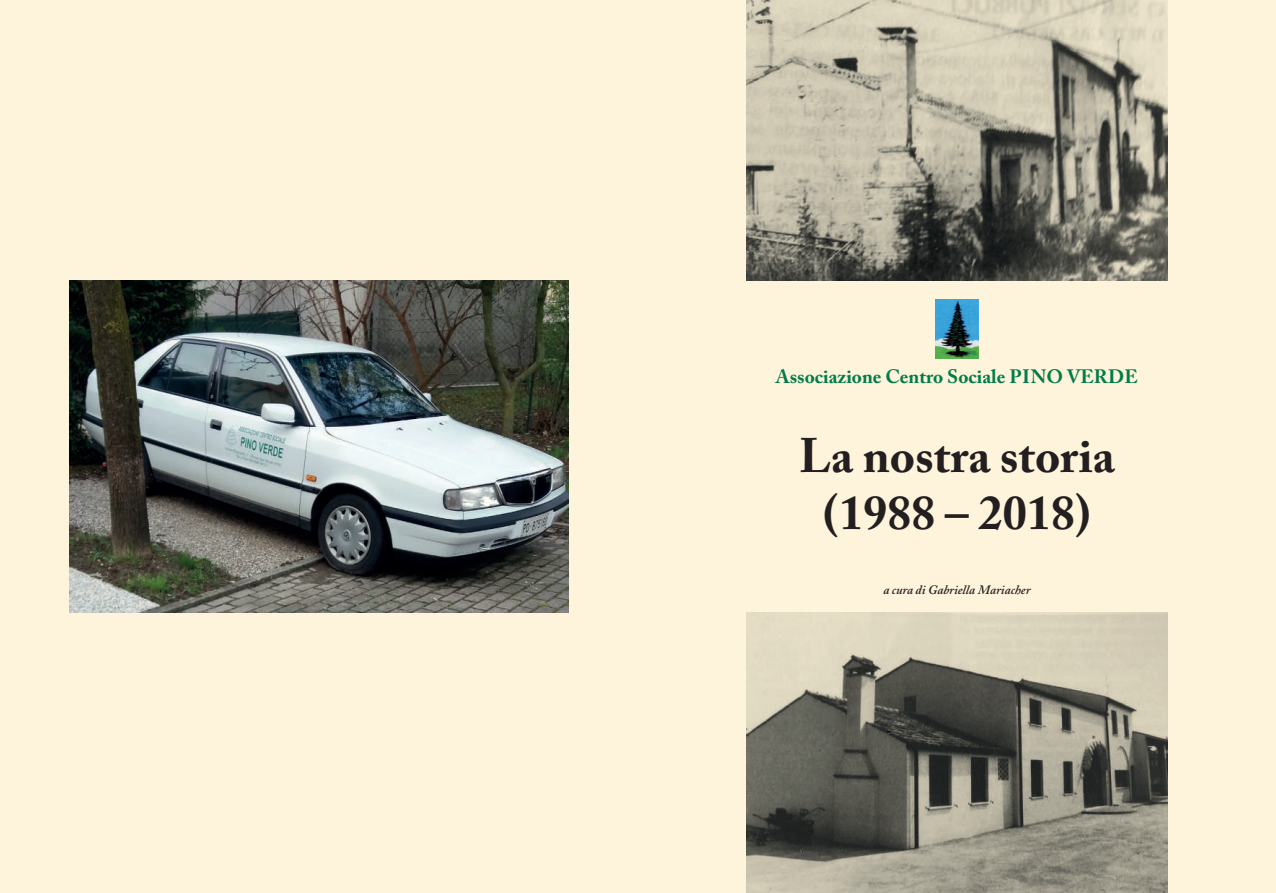
<style>
.page{position:relative;width:1276px;height:893px;background:#fef4db}
.page>*{position:absolute;margin:0;border:0;box-sizing:border-box;transform-origin:0 0}
.t1{font:700 48.15px/57.8px "Adobe Caslon Pro";color:#231f20;text-align:center}
.t2{font:700 19.2px "Adobe Caslon Pro";color:#017c48}
.t3{font:italic 600 12.9px "Adobe Caslon Pro";color:#231f20}
</style>
<div class="page">
<img style="left:935px;top:299px;width:43px;height:60px">
<img style="left:746px;top:0;width:421px;height:281px">
<img style="left:746px;top:612px;width:421px;height:281px">
<img style="left:69px;top:281px;width:499px;height:331px">
<p class="t2" style="left:776px;top:365px;width:364px">Associazione Centro Sociale PINO VERDE</p>
<h1 class="t1" style="left:799px;top:426px;width:317px">La nostra storia (1988 – 2018)</h1>
<p class="t3" style="left:883px;top:581px;width:149px">a cura di Gabriella Mariacher</p>
</div>
